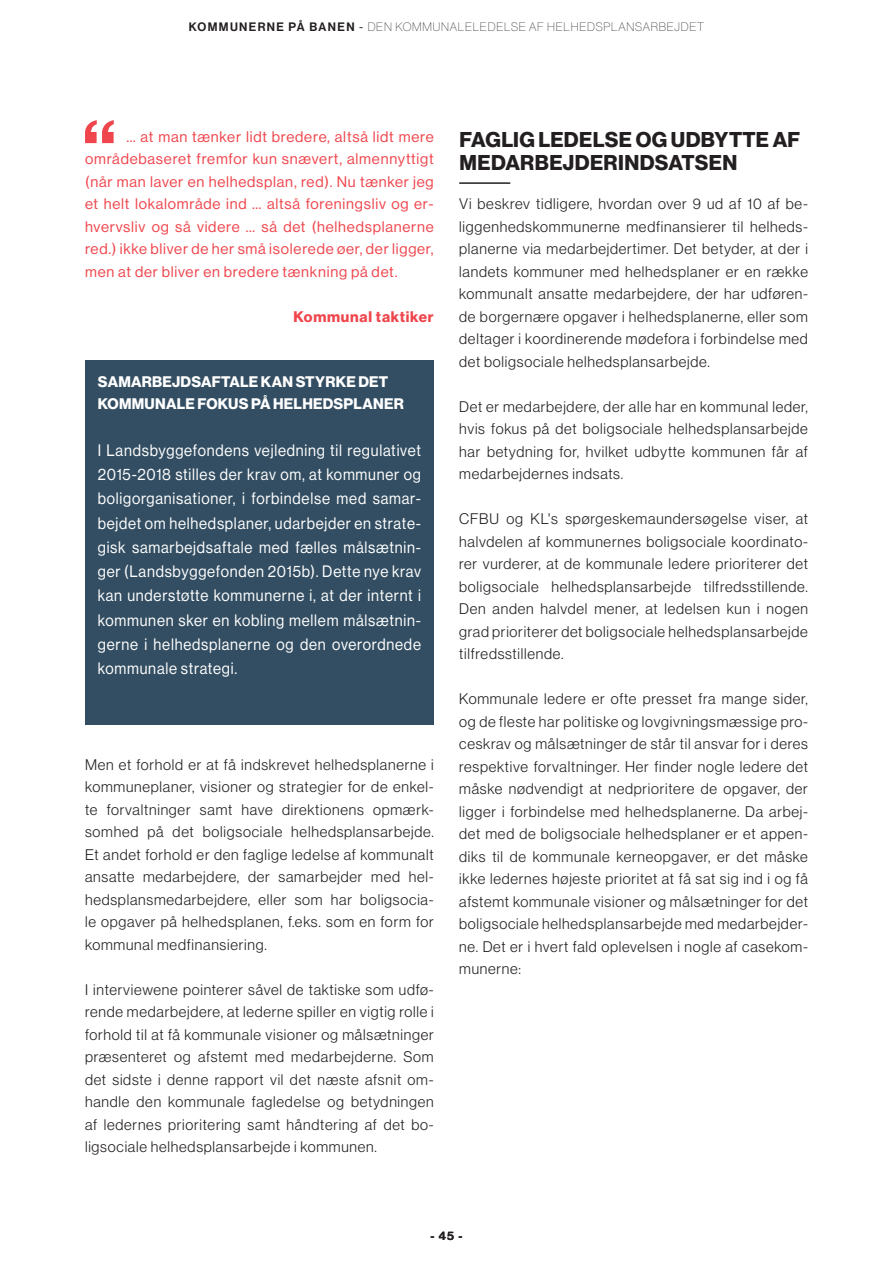
<style>
.page{position:relative;width:893px;height:1263px;background:#fff}
.page>*{position:absolute;margin:0;border:0;box-sizing:border-box;transform-origin:0 0}
.t1{font:700 21px/22.5px "Haas Grot Disp 75";letter-spacing:.02em;color:#231f20}
.t2{font:16.2px/24.3px "Haas Grot Disp 55 Roman";letter-spacing:.05em;color:#fff;text-align:justify;scale:.93 1}
.t3{font:300 15px/22.5px "Haas Grot Disp 45";letter-spacing:.05em;color:#231f20;text-align:justify}
.t4{font:15px/22.5px "Haas Grot Disp 55 Roman";letter-spacing:.05em;color:#ef464d;text-align:justify}
.t5{font:700 15px/22.5px "Haas Grot Disp 75";letter-spacing:.015em;color:#fff}
.t6{font:700 15px "Haas Grot Disp 75";letter-spacing:.05em;color:#ef464d}
.t7{font:12px "Haas Grot Disp 25 X Thin";letter-spacing:.065em;color:#231f20}
.t8{font:500 12px "Haas Grot Disp 65";color:#231f20}
.s1{font-family:"Haas Grot Disp 65";font-weight:500}
.s2{font-family:"Haas Grot Disp 55 Roman"}
</style>
<div class="page">
<svg style="left:85px;top:120px;width:29px;height:23px"></svg>
<div style="left:85px;top:361px;width:349px;height:364px;background:#334e62"></div>
<hr style="left:459px;top:182px;width:51px;height:2px;background:#231f20">
<p class="t7" style="left:189px;top:20px;width:517px"><span class="s1">KOMMUNERNE PÅ BANEN</span> <span class="s2">-</span> DEN KOMMUNALELEDELSE AF HELHEDSPLANSARBEJDET</p>
<p class="t4" style="left:85px;top:126px;width:350px;text-indent:41px">… at man tænker lidt bredere, altså lidt mere områdebaseret fremfor kun snævert, almennyttigt (når man laver en helhedsplan, red). Nu tænker jeg et helt lokalområde ind … altså foreningsliv og er&shy;hvervsliv og så videre … så det (helhedsplanerne red.) ikke bliver de her små isolerede øer, der ligger, men at der bliver en bredere tænkning på det.</p>
<p class="t6" style="left:293px;top:308px;width:142px">Kommunal taktiker</p>
<p class="t5" style="left:98px;top:370px;width:307px">SAMARBEJDSAFTALE KAN STYRKE DET<br>KOMMUNALE FOKUS PÅ HELHEDSPLANER</p>
<p class="t2" style="left:98px;top:438px;width:349px">I Landsbyggefondens vejledning til regulativet 2015-2018 stilles der krav om, at kommuner og boligorganisationer, i forbindelse med samar&shy;bejdet om helhedsplaner, udarbejder en strate&shy;gisk samarbejdsaftale med fælles målsætnin&shy;ger (Landsbyggefonden 2015b). Dette nye krav kan understøtte kommunerne i, at der internt i kommunen sker en kobling mellem målsætnin&shy;gerne i helhedsplanerne og den overordnede kommunale strategi.</p>
<p class="t3" style="left:85px;top:753px;width:350px">Men et forhold er at få indskrevet helhedsplanerne i kommuneplaner, visioner og strategier for de enkel&shy;te forvaltninger samt have direktionens opmærk&shy;somhed på det boligsociale helhedsplansarbejde.<br>Et andet forhold er den faglige ledelse af kommunalt ansatte medarbejdere, der samarbejder med hel&shy;hedsplansmedarbejdere, eller som har boligsocia&shy;le opgaver på helhedsplanen, f.eks. som en form for kommunal medfinansiering.</p>
<p class="t3" style="left:85px;top:978px;width:350px">I interviewene pointerer såvel de taktiske som udfø&shy;rende medarbejdere, at lederne spiller en vigtig rolle i forhold til at få kommunale visioner og målsætninger præsenteret og afstemt med medarbejderne. Som det sidste i denne rapport vil det næste afsnit om&shy;handle den kommunale fagledelse og betydningen af ledernes prioritering samt håndtering af det bo&shy;ligsociale helhedsplansarbejde i kommunen.</p>
<h1 class="t1" style="left:459px;top:129px;width:342px">FAGLIG LEDELSE OG UDBYTTE AF<br>MEDARBEJDERINDSATSEN</h1>
<p class="t3" style="left:459px;top:193px;width:350px">Vi beskrev tidligere, hvordan over 9 ud af 10 af be&shy;liggenhedskommunerne medfinansierer til helheds&shy;planerne via medarbejdertimer. Det betyder, at der i landets kommuner med helhedsplaner er en række kommunalt ansatte medarbejdere, der har udføren&shy;de borgernære opgaver i helhedsplanerne, eller som deltager i koordinerende mødefora i forbindelse med det boligsociale helhedsplansarbejde.</p>
<p class="t3" style="left:459px;top:395px;width:350px">Det er medarbejdere, der alle har en kommunal leder, hvis fokus på det boligsociale helhedsplansarbejde har betydning for, hvilket udbytte kommunen får af medarbejdernes indsats.</p>
<p class="t3" style="left:459px;top:508px;width:350px">CFBU og KL's spørgeskemaundersøgelse viser, at halvdelen af kommunernes boligsociale koordinato&shy;rer vurderer, at de kommunale ledere prioriterer det boligsociale helhedsplansarbejde tilfredsstillende.<br>Den anden halvdel mener, at ledelsen kun i nogen grad prioriterer det boligsociale helhedsplansarbejde tilfredsstillende.</p>
<p class="t3" style="left:459px;top:688px;width:350px">Kommunale ledere er ofte presset fra mange sider, og de fleste har politiske og lovgivningsmæssige pro&shy;ceskrav og målsætninger de står til ansvar for i deres respektive forvaltninger. Her finder nogle ledere det måske nødvendigt at nedprioritere de opgaver, der ligger i forbindelse med helhedsplanerne. Da arbej&shy;det med de boligsociale helhedsplaner er et appen&shy;diks til de kommunale kerneopgaver, er det måske ikke ledernes højeste prioritet at få sat sig ind i og få afstemt kommunale visioner og målsætninger for det boligsociale helhedsplansarbejde med medarbejder&shy;ne. Det er i hvert fald oplevelsen i nogle af casekom&shy;munerne:</p>
<p class="t8" style="left:430px;top:1229px;width:34px">- 45 -</p>
</div>
